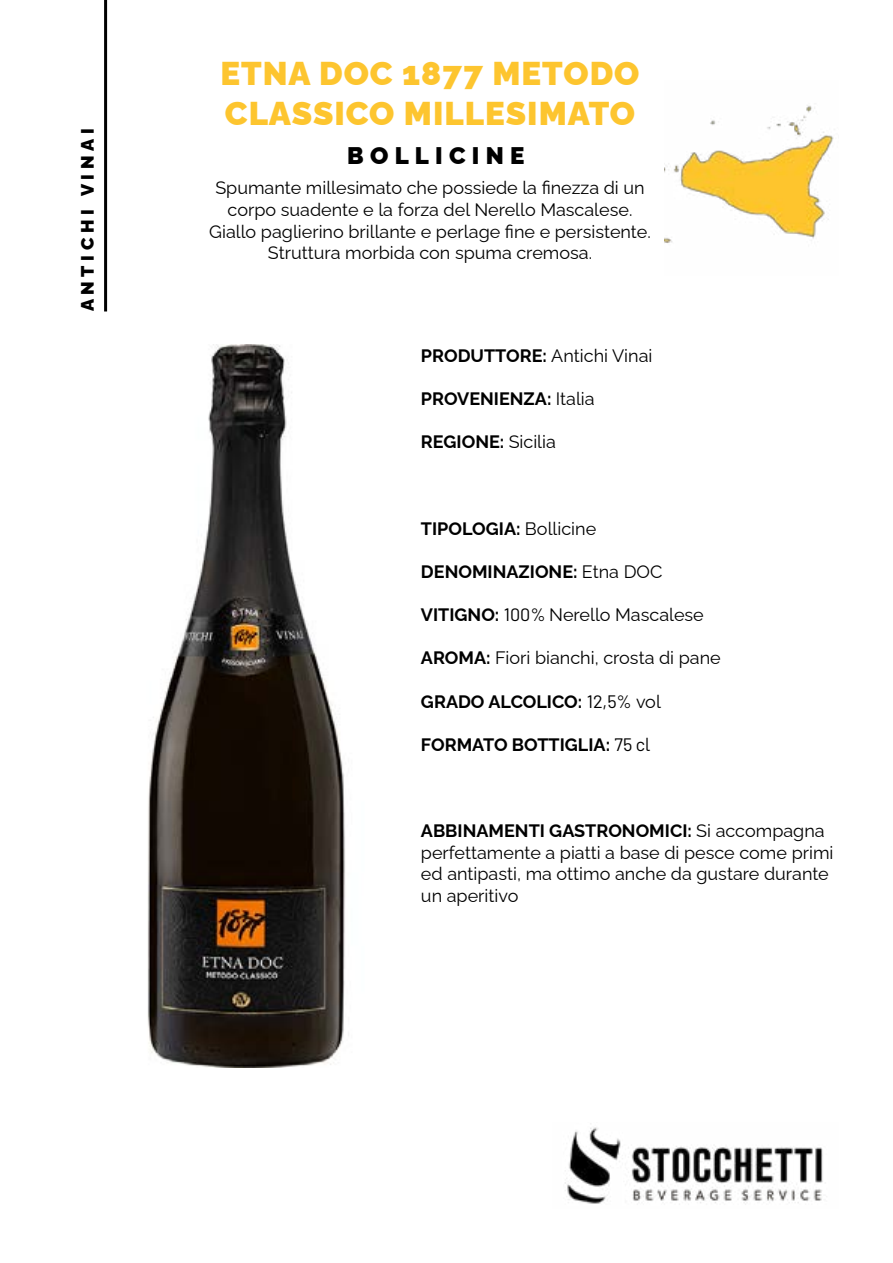
<style>
.page{position:relative;width:893px;height:1263px;background:#fff}
.page>*{position:absolute;margin:0;border:0;box-sizing:border-box;transform-origin:0 0}
.t1{font:900 33px/39.6px "Raleway";letter-spacing:.03em;color:#fdc52f}
.t2{font:900 24px "Raleway";letter-spacing:.26em;color:#000}
.t3{font:18px/21.6px "Raleway";color:#000}
.t4{font:700 18px "Raleway";color:#000}
.t5{font:900 18px "Raleway";letter-spacing:.26em;color:#000}
.s1{font-weight:700}
.s2{font-weight:400}
.s3{font-family:"Barlow"}
.s4{font-family:"Barlow";font-weight:400}
</style>
<div class="page">
<img style="left:565px;top:1123px;width:258px;height:82px">
<img style="left:147px;top:345px;width:199px;height:723px">
<hr style="left:104px;top:0;width:3px;height:311px;background:#000">
<img style="left:664px;top:105px;width:170px;height:138px">
<p class="t5" style="left:73px;top:311px;width:184px;rotate:-90deg">ANTICHI VINAI</p>
<h1 class="t1" style="left:220px;top:50px;width:421px">ETNA DOC 1877 METODO<br>CLASSICO MILLESIMATO</h1>
<h2 class="t2" style="left:347px;top:137px;width:179px">BOLLICINE</h2>
<p class="t3" style="left:209px;top:175px;width:443px;text-align:center">Spumante millesimato che possiede la finezza di un corpo suadente e la forza del Nerello Mascalese.<br>Giallo paglierino brillante e perlage fine e persistente.<br>Struttura morbida con spuma cremosa.</p>
<p class="t3" style="left:421px;top:343px;width:233px"><span class="s1">PRODUTTORE:</span> Antichi Vinai</p>
<p class="t4" style="left:421px;top:384px;width:175px">PROVENIENZA: <span class="s2">Italia</span></p>
<p class="t4" style="left:421px;top:428px;width:136px">REGIONE: <span class="s2">Sicilia</span></p>
<p class="t4" style="left:421px;top:514px;width:177px">TIPOLOGIA: <span class="s2">Bollicine</span></p>
<p class="t4" style="left:421px;top:557px;width:243px">DENOMINAZIONE: <span class="s2">Etna DOC</span></p>
<p class="t3" style="left:421px;top:602px;width:284px"><span class="s1">VITIGNO:</span> <span class="s3">100%</span> Nerello Mascalese</p>
<p class="t3" style="left:421px;top:645px;width:301px"><span class="s1">AROMA:</span> Fiori bianchi, crosta di pane</p>
<p class="t4" style="left:421px;top:687px;width:241px">GRADO ALCOLICO: <span class="s4">12,5%</span> <span class="s2">vol</span></p>
<p class="t4" style="left:421px;top:730px;width:231px">FORMATO BOTTIGLIA: <span class="s4">75 c</span><span class="s2">l</span></p>
<p class="t3" style="left:421px;top:818px;width:414px"><span class="s1">ABBINAMENTI GASTRONOMICI:</span> Si accompagna perfettamente a piatti a base di pesce come primi ed antipasti, ma ottimo anche da gustare durante un aperitivo</p>
</div>
